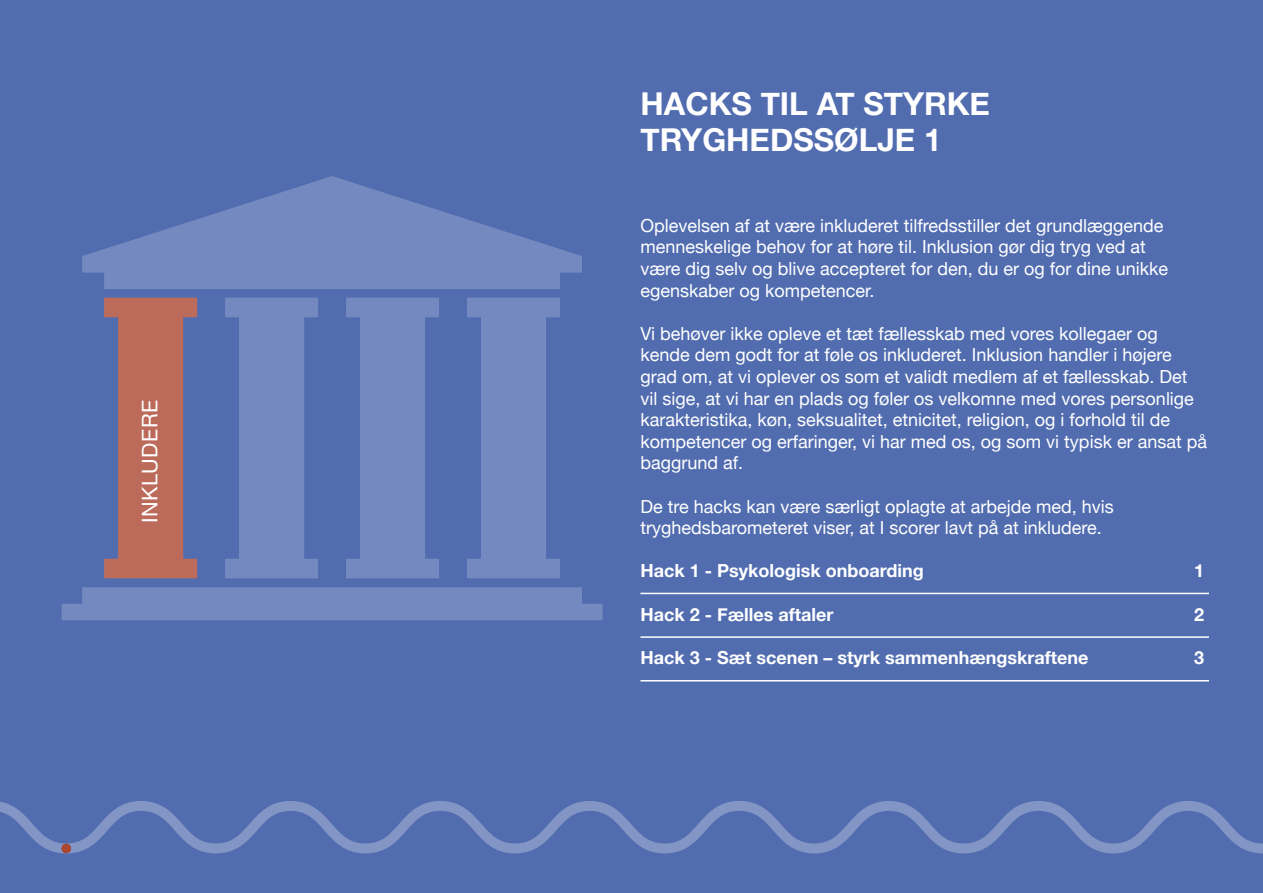
<style>
.page{position:relative;width:1263px;height:893px;background:#516caf}
.page>*{position:absolute;margin:0;border:0;box-sizing:border-box;transform-origin:0 0}
.t1{font:700 31.5px/36px "Helvetica Neue";color:#fff}
.t2{font:21.6px "Helvetica Neue";letter-spacing:.025em;color:#fff}
.t3{font:18px/21.6px "Helvetica Neue";color:#fff}
.t4{font:700 18px "Helvetica Neue";color:#fff}
</style>
<div class="page">
<svg style="left:0;top:801px;width:1263px;height:53px"></svg>
<svg style="left:104px;top:298px;width:93px;height:280px"></svg>
<div style="left:62px;top:587px;width:540px;height:33px;background:#7489bf"></div>
<svg style="left:82px;top:176px;width:500px;height:113px;fill:#7489bf"></svg>
<svg style="left:467px;top:298px;width:93px;height:280px"></svg>
<svg style="left:346px;top:298px;width:93px;height:280px"></svg>
<svg style="left:225px;top:298px;width:93px;height:280px"></svg>
<hr style="left:640px;top:593px;width:569px;height:1px;background:#fff">
<hr style="left:640px;top:636px;width:569px;height:2px;background:#fff">
<hr style="left:640px;top:680px;width:569px;height:1px;background:#fff">
<div style="left:62px;top:844px;width:9px;height:9px;background:#ab4630;border-radius:50%"></div>
<p class="t2" style="left:134px;top:523px;width:125px;rotate:-90deg">INKLUDERE</p>
<h1 class="t1" style="left:640px;top:87px;width:351px">HACKS TIL AT STYRKE<br>TRYGHEDSSØLJE 1</h1>
<p class="t3" style="left:640px;top:216px;width:529px">Oplevelsen af at være inkluderet tilfredsstiller det grundlæggende menneskelige behov for at høre til. Inklusion gør dig tryg ved at være dig selv og blive accepteret for den, du er og for dine unikke egenskaber og kompetencer.</p>
<p class="t3" style="left:640px;top:324px;width:568px">Vi behøver ikke opleve et tæt fællesskab med vores kollegaer og kende dem godt for at føle os inkluderet. Inklusion handler i højere grad om, at vi oplever os som et validt medlem af et fællesskab. Det vil sige, at vi har en plads og føler os velkomne med vores personlige karakteristika, køn, seksualitet, etnicitet, religion, og i forhold til de kompetencer og erfaringer, vi har med os, og som vi typisk er ansat på baggrund af.</p>
<p class="t3" style="left:640px;top:496px;width:475px">De tre hacks kan være særligt oplagte at arbejde med, hvis tryghedsbarometeret viser, at I scorer lavt på at inkludere.</p>
<p class="t4" style="left:640px;top:557px;width:285px">Hack 1 - Psykologisk onboarding</p>
<p class="t4" style="left:1194px;top:557px;width:12px">1</p>
<p class="t4" style="left:640px;top:600px;width:194px">Hack 2 - Fælles aftaler</p>
<p class="t4" style="left:1194px;top:600px;width:12px">2</p>
<p class="t4" style="left:640px;top:643px;width:450px">Hack 3 - Sæt scenen – styrk sammenhængskraftene</p>
<p class="t4" style="left:1194px;top:643px;width:12px">3</p>
</div>
